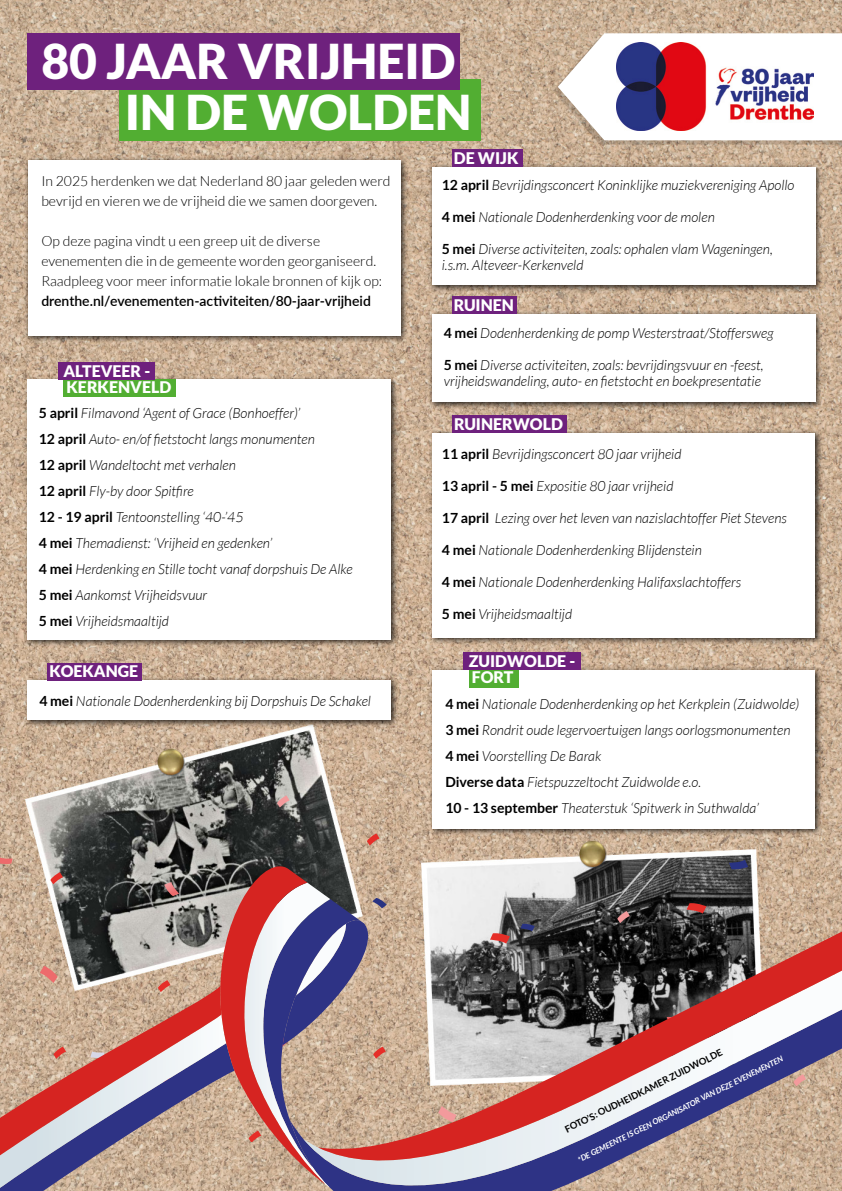
<style>
.page{position:relative;width:842px;height:1191px;background:#fff}
.page>*{position:absolute;margin:0;border:0;box-sizing:border-box;transform-origin:0 0}
.t1{font:900 48px "Lato";color:#fff}
.t2{font:900 16px/16px "Lato";color:#fff}
.t3{font:italic 300 14px/26px "Lato";color:#000}
.t4{font:300 14px/20px "Lato";color:#000}
.t5{font:600 14px "Lato";color:#000}
.t6{font:700 9.5px "Lato";color:#000}
.t7{font:italic 700 8px "Lato";color:#fff}
.s1{font-weight:700;font-style:normal}
</style>
<div class="page">
<img style="left:0;top:0;width:842px;height:922px">
<div style="left:553px;top:37px;width:289px;height:108px;background:#000;opacity:.14"></div>
<svg style="left:558px;top:33px;width:284px;height:107px"></svg>
<svg style="left:687px;top:903px;width:19px;height:10px"></svg>
<svg style="left:617px;top:911px;width:13px;height:11px"></svg>
<svg style="left:277px;top:795px;width:13px;height:12px"></svg>
<svg style="left:367px;top:833px;width:12px;height:12px"></svg>
<svg style="left:729px;top:859px;width:19px;height:11px"></svg>
<div style="left:119px;top:79px;width:362px;height:61px;background:#52ae32"></div>
<div style="left:27px;top:33px;width:432px;height:57px;background:#6e217d"></div>
<svg style="left:387px;top:1177px;width:455px;height:14px;background:#9a8d97"></svg>
<svg style="left:387px;top:922px;width:455px;height:255px;background:#9f8082"></svg>
<svg style="left:0;top:853px;width:387px;height:338px;background:#a88987"></svg>
<div style="left:24px;top:156px;width:384px;height:187px;background:#000;opacity:.75"></div>
<div style="left:28px;top:160px;width:372px;height:175px;background:#fff"></div>
<div style="left:24px;top:376px;width:374px;height:271px;background:#000;opacity:.75"></div>
<div style="left:28px;top:379px;width:363px;height:260px;background:#fff"></div>
<div style="left:64px;top:379px;width:112px;height:18px;background:#52ae32"></div>
<div style="left:58px;top:362px;width:97px;height:17px;background:#6e217d"></div>
<div style="left:428px;top:310px;width:395px;height:100px;background:#000;opacity:.75"></div>
<div style="left:432px;top:314px;width:383px;height:88px;background:#fff"></div>
<div style="left:452px;top:297px;width:64px;height:17px;background:#6e217d"></div>
<div style="left:429px;top:666px;width:393px;height:170px;background:#000;opacity:.75"></div>
<div style="left:433px;top:670px;width:382px;height:158px;background:#fff"></div>
<div style="left:469px;top:670px;width:49px;height:17px;background:#52ae32"></div>
<div style="left:464px;top:652px;width:117px;height:17px;background:#6e217d"></div>
<div style="left:428px;top:163px;width:395px;height:129px;background:#000;opacity:.75"></div>
<div style="left:432px;top:167px;width:383px;height:118px;background:#fff"></div>
<div style="left:452px;top:150px;width:71px;height:17px;background:#6e217d"></div>
<div style="left:428px;top:429px;width:394px;height:216px;background:#000;opacity:.75"></div>
<div style="left:432px;top:433px;width:383px;height:204px;background:#fff"></div>
<div style="left:452px;top:415px;width:115px;height:18px;background:#6e217d"></div>
<img style="left:616px;top:43px;width:198px;height:87px">
<div style="left:24px;top:676px;width:374px;height:52px;background:#000;opacity:.75"></div>
<div style="left:28px;top:680px;width:363px;height:40px;background:#fff"></div>
<div style="left:47px;top:663px;width:94px;height:17px;background:#6e217d"></div>
<h1 class="t1" style="left:41px;top:33px;width:415px">80 JAAR VRIJHEID</h1>
<h1 class="t1" style="left:125px;top:85px;width:348px">IN DE WOLDEN</h1>
<p class="t4" style="left:41px;top:171px;width:351px">In 2025 herdenken we dat Nederland 80 jaar geleden werd bevrijd en vieren we de vrijheid die we samen doorgeven.</p>
<p class="t4" style="left:41px;top:231px;width:342px">Op deze pagina vindt u een greep uit de diverse evenementen die in de gemeente worden georganiseerd.<br>Raadpleeg voor meer informatie lokale bronnen of kijk op:</p>
<p class="t5" style="left:41px;top:291px;width:331px">drenthe.nl/evenementen-activiteiten/80-jaar-vrijheid</p>
<p class="t2" style="left:63px;top:362px;width:109px">ALTEVEER -<br>KERKENVELD</p>
<p class="t3" style="left:39px;top:400px;width:315px"><span class="s1">5 april</span> Filmavond ‘Agent of Grace (Bonhoeffer)’<br><span class="s1">12 april</span> Auto- en/of fietstocht langs monumenten<br><span class="s1">12 april</span> Wandeltocht met verhalen<br><span class="s1">12 april</span> Fly-by door Spitfire<br><span class="s1">12 - 19 april</span> Tentoonstelling ‘40-’45<br><span class="s1">4 mei</span> Themadienst: ‘Vrijheid en gedenken’<br><span class="s1">4 mei</span> Herdenking en Stille tocht vanaf dorpshuis De Alke <span class="s1">5 mei</span> Aankomst Vrijheidsvuur<br><span class="s1">5 mei</span> Vrijheidsmaaltijd</p>
<p class="t2" style="left:49px;top:663px;width:90px">KOEKANGE</p>
<p class="t3" style="left:39px;top:688px;width:333px"><span class="s1">4 mei</span> Nationale Dodenherdenking bij Dorpshuis De Schakel</p>
<p class="t2" style="left:454px;top:150px;width:66px">DE WIJK</p>
<p class="t3" style="left:442px;top:173px;width:354px"><span class="s1">12 april</span> Bevrijdingsconcert Koninklijke muziekvereniging Apollo</p>
<p class="t3" style="left:442px;top:205px;width:275px"><span class="s1">4 mei</span> Nationale Dodenherdenking voor de molen</p>
<p class="t3" style="left:442px;top:242px;width:332px;line-height:16px"><span class="s1">5 mei</span> Diverse activiteiten, zoals: ophalen vlam Wageningen, i.s.m. Alteveer-Kerkenveld</p>
<p class="t2" style="left:454px;top:297px;width:62px">RUINEN</p>
<p class="t3" style="left:444px;top:321px;width:331px"><span class="s1">4 mei</span> Dodenherdenking de pomp Westerstraat/Stoffersweg</p>
<p class="t3" style="left:444px;top:358px;width:321px;line-height:16px"><span class="s1">5 mei</span> Diverse activiteiten, zoals: bevrijdingsvuur en -feest, vrijheidswandeling, auto- en fietstocht en boekpresentatie</p>
<p class="t2" style="left:454px;top:416px;width:110px">RUINERWOLD</p>
<p class="t3" style="left:442px;top:441px;width:241px"><span class="s1">11 april</span> Bevrijdingsconcert 80 jaar vrijheid</p>
<p class="t3" style="left:442px;top:473px;width:233px"><span class="s1">13 april - 5 mei</span> Expositie 80 jaar vrijheid</p>
<p class="t3" style="left:442px;top:505px;width:346px"><span class="s1">17 april</span> Lezing over het leven van nazislachtoffer Piet Stevens</p>
<p class="t3" style="left:442px;top:537px;width:261px"><span class="s1">4 mei</span> Nationale Dodenherdenking Blijdenstein</p>
<p class="t3" style="left:442px;top:569px;width:301px"><span class="s1">4 mei</span> Nationale Dodenherdenking Halifaxslachtoffers</p>
<p class="t3" style="left:442px;top:601px;width:132px"><span class="s1">5 mei</span> Vrijheidsmaaltijd</p>
<p class="t2" style="left:469px;top:652px;width:108px">ZUIDWOLDE -<br>FORT</p>
<p class="t3" style="left:445px;top:691px;width:356px"><span class="s1">4 mei</span> Nationale Dodenherdenking op het Kerkplein (Zuidwolde)<br><span class="s1">3 mei</span> Rondrit oude legervoertuigen langs oorlogsmonumenten <span class="s1">4 mei</span> Voorstelling De Barak<br><span class="s1">Diverse data</span> Fietspuzzeltocht Zuidwolde e.o.<br><span class="s1">10 - 13 september</span> Theaterstuk ‘Spitwerk in Suthwalda’</p>
<p class="t6" style="left:563px;top:1125px;width:176px;rotate:-27deg">FOTO’S: OUDHEIDKAMER ZUIDWOLDE</p>
<p class="t7" style="left:577px;top:1156px;width:230px;rotate:-27deg">*DE GEMEENTE IS GEEN ORGANISATOR VAN DEZE EVENEMENTEN</p>
</div>
